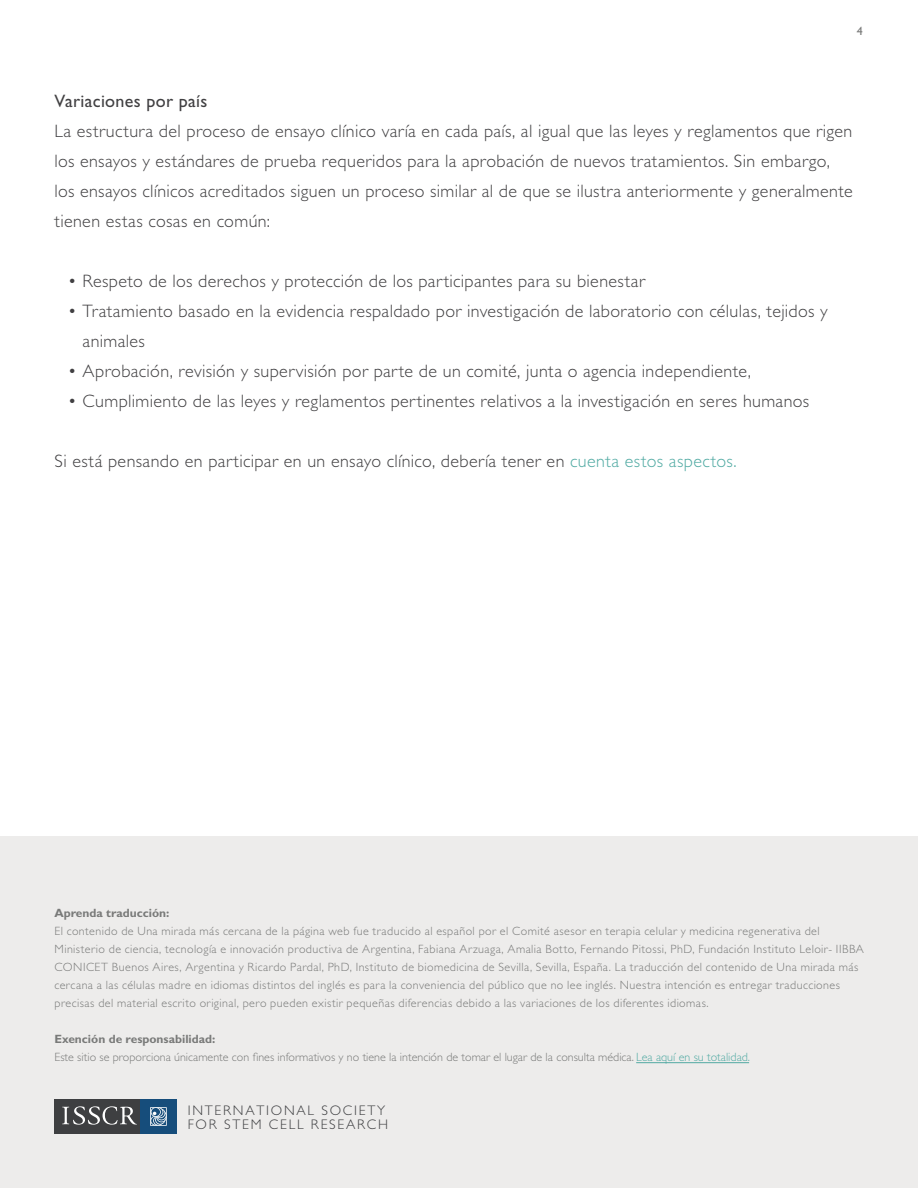
<style>
.page{position:relative;width:918px;height:1188px;background:#fff}
.page>*{position:absolute;margin:0;border:0;box-sizing:border-box;transform-origin:0 0}
.t1{font:300 18px/30px "Gill Sans Std";letter-spacing:.02em;color:#414042}
.t2{font:18px "Gill Sans Std";letter-spacing:.02em;color:#414042}
.t3{font:300 13.95px/14.1px "Gill Sans";letter-spacing:.125em;color:#3e3f41}
.t4{font:300 12px/18px "Gill Sans Std";letter-spacing:.035em;color:#797a79}
.t5{font:300 12px/18px "Gill Sans Std";color:#797a79}
.t6{font:700 12px "Gill Sans Std";color:#797a79}
.t7{font:12px "Gill Sans Std";color:#797a79}
.s1{color:#51aaa3}
.s2{font-weight:700}
</style>
<div class="page">
<div style="left:0;top:836px;width:918px;height:352px;background:#edeceb"></div>
<hr style="left:636px;top:1062px;width:113px;height:1px;background:#51aaa3">
<div style="left:55px;top:1099px;width:87px;height:34px;background:#3e3f41"></div>
<div style="left:140px;top:1099px;width:37px;height:34px;background:#164d7b"></div>
<svg style="left:150px;top:1107px;width:17px;height:19px"></svg>
<svg style="left:62px;top:1106px;width:75px;height:19px"></svg>
<p class="t7" style="left:857px;top:24px;width:7px">4</p>
<p class="t2" style="left:54px;top:90px;width:154px">Variaciones por país</p>
<p class="t1" style="left:54px;top:116px;width:800px">La estructura del proceso de ensayo clínico varía en cada país, al igual que las leyes y reglamentos que rigen los ensayos y estándares de prueba requeridos para la aprobación de nuevos tratamientos. Sin embargo, los ensayos clínicos acreditados siguen un proceso similar al de que se ilustra anteriormente y generalmente tienen estas cosas en común:</p>
<p class="t1" style="left:68px;top:266px;width:579px">• Respeto de los derechos y protección de los participantes para su bienestar</p>
<p class="t1" style="left:83px;top:296px;width:747px;text-indent:-15px">• Tratamiento basado en la evidencia respaldado por investigación de laboratorio con células, tejidos y animales</p>
<p class="t1" style="left:68px;top:356px;width:684px">• Aprobación, revisión y supervisión por parte de un comité, junta o agencia independiente,</p>
<p class="t1" style="left:68px;top:386px;width:743px">• Cumplimiento de las leyes y reglamentos pertinentes relativos a la investigación en seres humanos</p>
<p class="t1" style="left:54px;top:446px;width:684px">Si está pensando en participar en un ensayo clínico, debería tener en <span class="s1">cuenta estos aspectos.</span></p>
<p class="t6" style="left:54px;top:906px;width:117px">Aprenda traducción:</p>
<p class="t4" style="left:54px;top:923px;width:811px">El contenido de Una mirada más cercana de la página web fue traducido al español por el Comité asesor en terapia celular y medicina regenerativa del Ministerio de ciencia, tecnología e innovación productiva de Argentina, Fabiana Arzuaga, Amalia Botto, Fernando Pitossi, PhD, Fundación Instituto Leloir- IIBBA CONICET Buenos Aires, Argentina y Ricardo Pardal, PhD, Instituto de biomedicina de Sevilla, Sevilla, España. La traducción del contenido de Una mirada más cercana a las células madre en idiomas distintos del inglés es para la conveniencia del público que no lee inglés. Nuestra intención es entregar traducciones precisas del material escrito original, pero pueden existir pequeñas diferencias debido a las variaciones de los diferentes idiomas.</p>
<p class="t5" style="left:54px;top:1031px;width:697px"><span class="s2">Exención de responsabilidad:<br></span>Este sitio se proporciona únicamente con fines informativos y no tiene la intención de tomar el lugar de la consulta médica. <span class="s1">Lea aquí en su totalidad.</span></p>
<p class="t3" style="left:188px;top:1103px;width:202px">INTERNATIONAL SOCIETY<br>FOR STEM CELL RESEARCH</p>
</div>
